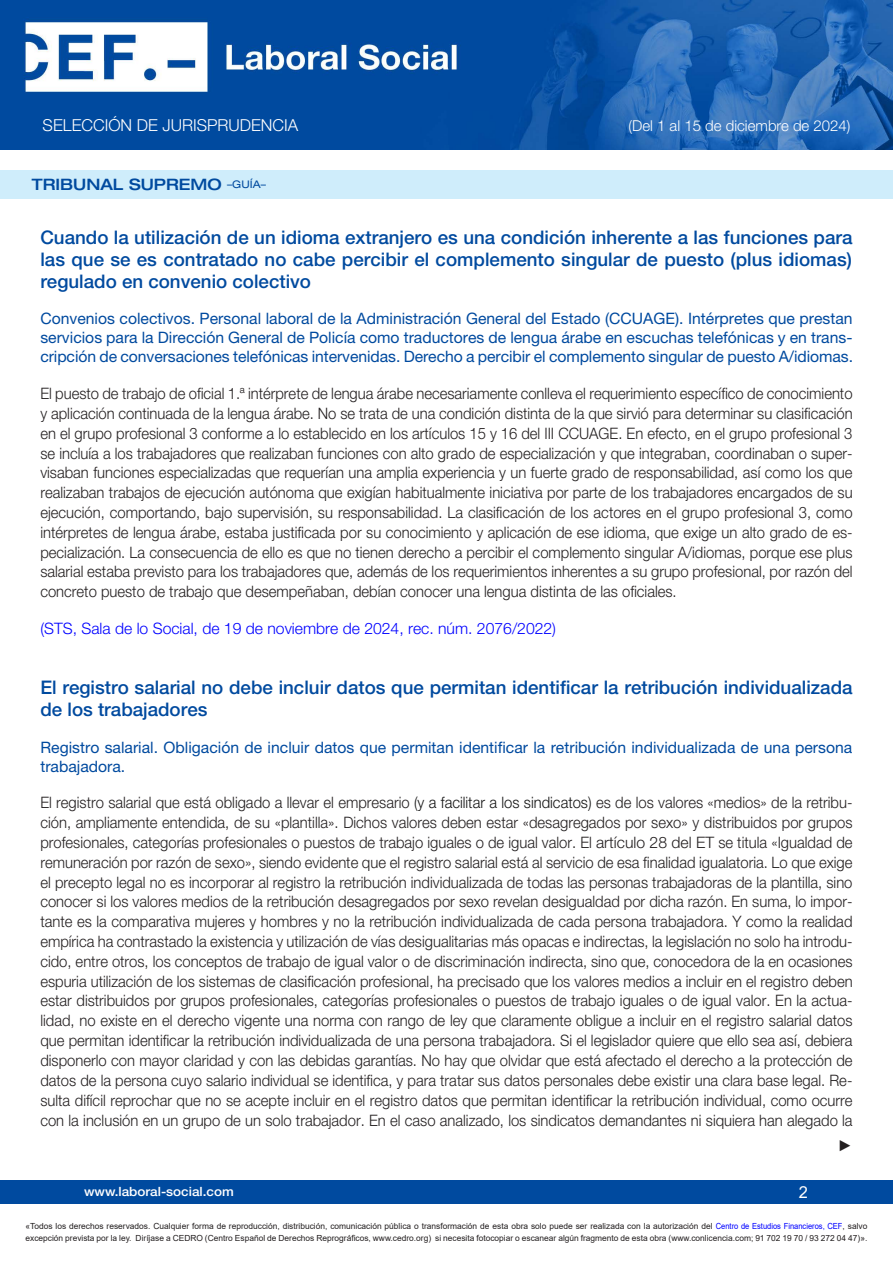
<style>
.page{position:relative;width:893px;height:1263px;background:#fff}
.page>*{position:absolute;margin:0;border:0;box-sizing:border-box;transform-origin:0 0}
.Cabecera_nuevo{font:500 18.75px/22px "Helvetica Neue LT Std";color:#004a9f;text-align:justify}
.t1{font:300 16.5px "Helvetica Neue LT Std";color:#fff}
.t2{font:16.5px "Arial";color:#fff}
.Contenido_nuevo{font:300 15.75px/19.8px "Helvetica Neue LT Std";color:#231f20;text-align:justify;scale:.94 1}
.Subcabecera{font:15.75px/19px "Helvetica Neue LT Std";color:#004a9f;text-align:justify}
.Contenido_nuevo-2{font:300 15.75px "Helvetica Neue LT Std";color:#00f}
.Tribunales{font:500 expanded 15.75px "Helvetica Neue LT Std";color:#004a9f}
.Contenido_nuevo-3{font:15.75px "Arial";color:#231f20;scale:.94 1}
.t3{font:300 15px "Helvetica Neue LT Std";color:#fff}
.t4{font:500 12.75px "Helvetica Neue LT Std";color:#fff;scale:1.06 1}
.t5{font:8.4px/12px "Arial";color:#231f20}
.s1{font-weight:400;font-size:10.5px}
.s2{color:#151515}
.s3{color:#00f}
</style>
<div class="page">
<div style="left:0;top:1180px;width:893px;height:23px;background:#004a9f"></div>
<img style="left:0;top:0;width:893px;height:149px">
<div style="left:0;top:170px;width:893px;height:28px;background:#cfedfb"></div>
<p class="t1" style="left:43px;top:115px;width:257px">SELECCIÓN DE JURISPRUDENCIA</p>
<p class="t3" style="left:628px;top:117px;width:224px">(Del 1 al 15 de diciembre de 2024)</p>
<p class="Tribunales" style="left:32px;top:174px;width:236px">TRIBUNAL SUPREMO <span class="s1">–GUÍA–</span></p>
<p class="Cabecera_nuevo" style="left:40px;top:226px;width:814px">Cuando la utilización de un idioma extranjero es una condición inherente a las funciones para las que se es contratado no cabe percibir el complemento singular de puesto (plus idiomas) regulado en convenio colectivo</p>
<p class="Subcabecera" style="left:40px;top:309px;width:814px">Convenios colectivos. Personal laboral de la Administración General del Estado (CCUAGE). Intérpretes que prestan servicios para la Dirección General de Policía como traductores de lengua árabe en escuchas telefónicas y en trans&shy;cripción de conversaciones telefónicas intervenidas. Derecho a percibir el complemento singular de puesto A/idiomas.</p>
<p class="Contenido_nuevo" style="left:40px;top:383px;width:866px">El puesto de trabajo de oficial 1.ª intérprete de lengua árabe necesariamente conlleva el requerimiento específico de conocimiento y aplicación continuada de la lengua árabe. No se trata de una condición distinta de la que sirvió para determinar su clasificación en el grupo profesional 3 conforme a lo establecido en los artículos 15 y 16 del III CCUAGE. En efecto, en el grupo profesional 3 se incluía a los trabajadores que realizaban funciones con alto grado de especialización y que integraban, coordinaban o super&shy;visaban funciones especializadas que requerían una amplia experiencia y un fuerte grado de responsabilidad, así como los que realizaban trabajos de ejecución autónoma que exigían habitualmente iniciativa por parte de los trabajadores encargados de su ejecución, comportando, bajo supervisión, su responsabilidad. La clasificación de los actores en el grupo profesional 3, como intérpretes de lengua árabe, estaba justificada por su conocimiento y aplicación de ese idioma, que exige un alto grado de es&shy;pecialización. La consecuencia de ello es que no tienen derecho a percibir el complemento singular A/idiomas, porque ese plus salarial estaba previsto para los trabajadores que, además de los requerimientos inherentes a su grupo profesional, por razón del concreto puesto de trabajo que desempeñaban, debían conocer una lengua distinta de las oficiales.</p>
<p class="Contenido_nuevo-2" style="left:40px;top:619px;width:517px">(STS, Sala de lo Social, de 19 de noviembre de 2024, rec. núm. 2076/2022)</p>
<p class="Cabecera_nuevo" style="left:40px;top:676px;width:814px">El registro salarial no debe incluir datos que permitan identificar la retribución individualizada de los trabajadores</p>
<p class="Subcabecera" style="left:40px;top:737px;width:813px">Registro salarial. Obligación de incluir datos que permitan identificar la retribución individualizada de una persona trabajadora.</p>
<p class="Contenido_nuevo" style="left:40px;top:792px;width:866px">El registro salarial que está obligado a llevar el empresario <span class="s2">(y a facilitar a los sindicatos)</span> es de los valores «medios» de la retribu&shy;ción, ampliamente entendida, de su «plantilla». Dichos valores deben estar «desagregados por sexo» y distribuidos por grupos profesionales, categorías profesionales o puestos de trabajo iguales o de igual valor. El artículo 28 del ET se titula «Igualdad de remuneración por razón de sexo», siendo evidente que el registro salarial está al servicio de esa finalidad igualatoria. Lo que exige el precepto legal no es incorporar al registro la retribución individualizada de todas las personas trabajadoras de la plantilla, sino conocer si los valores medios de la retribución desagregados por sexo revelan desigualdad por dicha razón. En suma, lo impor&shy;tante es la comparativa mujeres y hombres y no la retribución individualizada de cada persona trabajadora. Y como la realidad empírica ha contrastado la existencia y utilización de vías desigualitarias más opacas e indirectas, la legislación no solo ha introdu&shy;cido, entre otros, los conceptos de trabajo de igual valor o de discriminación indirecta, sino que, conocedora de la en ocasiones espuria utilización de los sistemas de clasificación profesional, ha precisado que los valores medios a incluir en el registro deben estar distribuidos por grupos profesionales, categorías profesionales o puestos de trabajo iguales o de igual valor. En la actua&shy;lidad, no existe en el derecho vigente una norma con rango de ley que claramente obligue a incluir en el registro salarial datos que permitan identificar la retribución individualizada de una persona trabajadora. Si el legislador quiere que ello sea así, debiera disponerlo con mayor claridad y con las debidas garantías. No hay que olvidar que está afectado el derecho a la protección de datos de la persona cuyo salario individual se identifica, y para tratar sus datos personales debe existir una clara base legal. Re&shy;sulta difícil reprochar que no se acepte incluir en el registro datos que permitan identificar la retribución individual, como ocurre con la inclusión en un grupo de un solo trabajador. En el caso analizado, los sindicatos demandantes ni siquiera han alegado la</p>
<p class="Contenido_nuevo-3" style="left:838px;top:1134px;width:17px">►</p>
<p class="t4" style="left:84px;top:1184px;width:143px">www.laboral-social.com</p>
<p class="t2" style="left:799px;top:1180px;width:11px">2</p>
<p class="t5" style="left:26px;top:1220px;width:843px">«Todos los derechos reservados. Cualquier forma de reproducción, distribución, comunicación pública o transformación de esta obra solo puede ser realizada con la autorización del <span class="s3">Centro de Estudios Financieros, CEF</span>, salvo excepción prevista por la ley. Diríjase a CEDRO (Centro Español de Derechos Reprográficos, www.cedro.org) si necesita fotocopiar o escanear algún fragmento de esta obra (www.conlicencia.com; 91 702 19 70 / 93 272 04 47)».</p>
</div>
